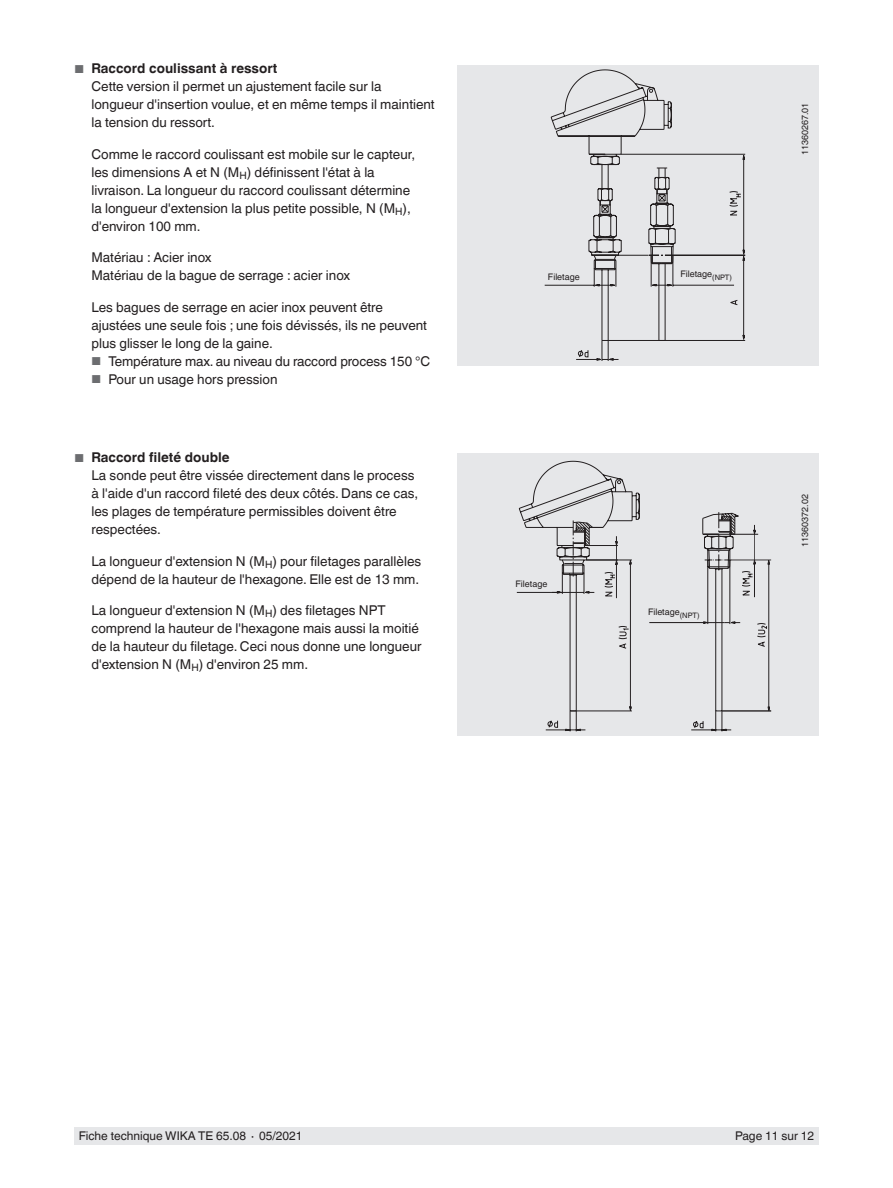
<style>
.page{position:relative;width:893px;height:1188px;background:#fff}
.page>*{position:absolute;margin:0;border:0;box-sizing:border-box;transform-origin:0 0}
.t1{font:13.5px/18px "Helvetica World";color:#231f20}
.t2{font:12px "Helvetica World";color:#231f20}
.t3{font:9px "Helvetica World";color:#231f20}
.s1{font-size:11.55px;color:#6c6d70}
.s2{font-weight:700}
</style>
<div class="page">
<div style="left:74px;top:1128px;width:745px;height:17px;background:#e6e7e9"></div>
<div style="left:457px;top:65px;width:362px;height:301px;background:#e6e7e9"></div>
<div style="left:457px;top:453px;width:362px;height:283px;background:#e6e7e9"></div>
<svg style="left:545px;top:153px;width:200px;height:208px"></svg>
<svg style="left:550px;top:69px;width:152px;height:272px"></svg>
<svg style="left:517px;top:461px;width:123px;height:271px"></svg>
<hr style="left:649px;top:622px;width:56px;height:1px;background:#231f20">
<hr style="left:732px;top:560px;width:39px;height:1px;background:#231f20">
<hr style="left:722px;top:711px;width:49px;height:1px;background:#231f20">
<svg style="left:691px;top:512px;width:79px;height:220px"></svg>
<p class="t1" style="left:91px;top:60px;width:345px;text-indent:-17px"><span class="s1">■</span> <span class="s2">Raccord coulissant à ressort<br></span>Cette version il permet un ajustement facile sur la longueur d'insertion voulue, et en même temps il maintient la tension du ressort.</p>
<p class="t1" style="left:91px;top:145px;width:325px">Comme le raccord coulissant est mobile sur le capteur, les dimensions A et N (M<sub>H</sub>) définissent l'état à la livraison. La longueur du raccord coulissant détermine la longueur d'extension la plus petite possible, N (M<sub>H</sub>), d'environ 100 mm.</p>
<p class="t1" style="left:91px;top:249px;width:260px">Matériau : Acier inox<br>Matériau de la bague de serrage : acier inox</p>
<p class="t1" style="left:91px;top:298px;width:337px">Les bagues de serrage en acier inox peuvent être ajustées une seule fois ; une fois dévissés, ils ne peuvent plus glisser le long de la gaine.</p>
<p class="t1" style="left:91px;top:352px;width:340px"><span class="s1">■</span> Température max. au niveau du raccord process 150 °C</p>
<p class="t1" style="left:91px;top:370px;width:188px"><span class="s1">■</span> Pour un usage hors pression</p>
<p class="t1" style="left:91px;top:449px;width:328px;text-indent:-17px"><span class="s1">■</span> <span class="s2">Raccord fileté double<br></span>La sonde peut être vissée directement dans le process à l'aide d'un raccord fileté des deux côtés. Dans ce cas, les plages de température permissibles doivent être respectées.</p>
<p class="t1" style="left:91px;top:552px;width:331px">La longueur d'extension N (M<sub>H</sub>) pour filetages parallèles dépend de la hauteur de l'hexagone. Elle est de 13 mm.</p>
<p class="t1" style="left:91px;top:602px;width:332px">La longueur d'extension N (M<sub>H</sub>) des filetages NPT comprend la hauteur de l'hexagone mais aussi la moitié de la hauteur du filetage. Ceci nous donne une longueur d'extension N (M<sub>H</sub>) d'environ 25 mm.</p>
<p class="t3" style="left:548px;top:271px;width:33px">Filetage</p>
<p class="t3" style="left:680px;top:269px;width:53px">Filetage<sub>(NPT)</sub></p>
<p class="t3" style="left:800px;top:155px;width:54px;rotate:-90deg">11360267.01</p>
<p class="t3" style="left:516px;top:578px;width:33px">Filetage</p>
<p class="t3" style="left:648px;top:606px;width:53px">Filetage<sub>(NPT)</sub></p>
<p class="t3" style="left:800px;top:547px;width:54px;rotate:-90deg">11360372.02</p>
<p class="t2" style="left:79px;top:1129px;width:225px">Fiche technique WIKA TE 65.08 ∙ 05/2021</p>
<p class="t2" style="left:735px;top:1129px;width:81px">Page 11 sur 12</p>
</div>
